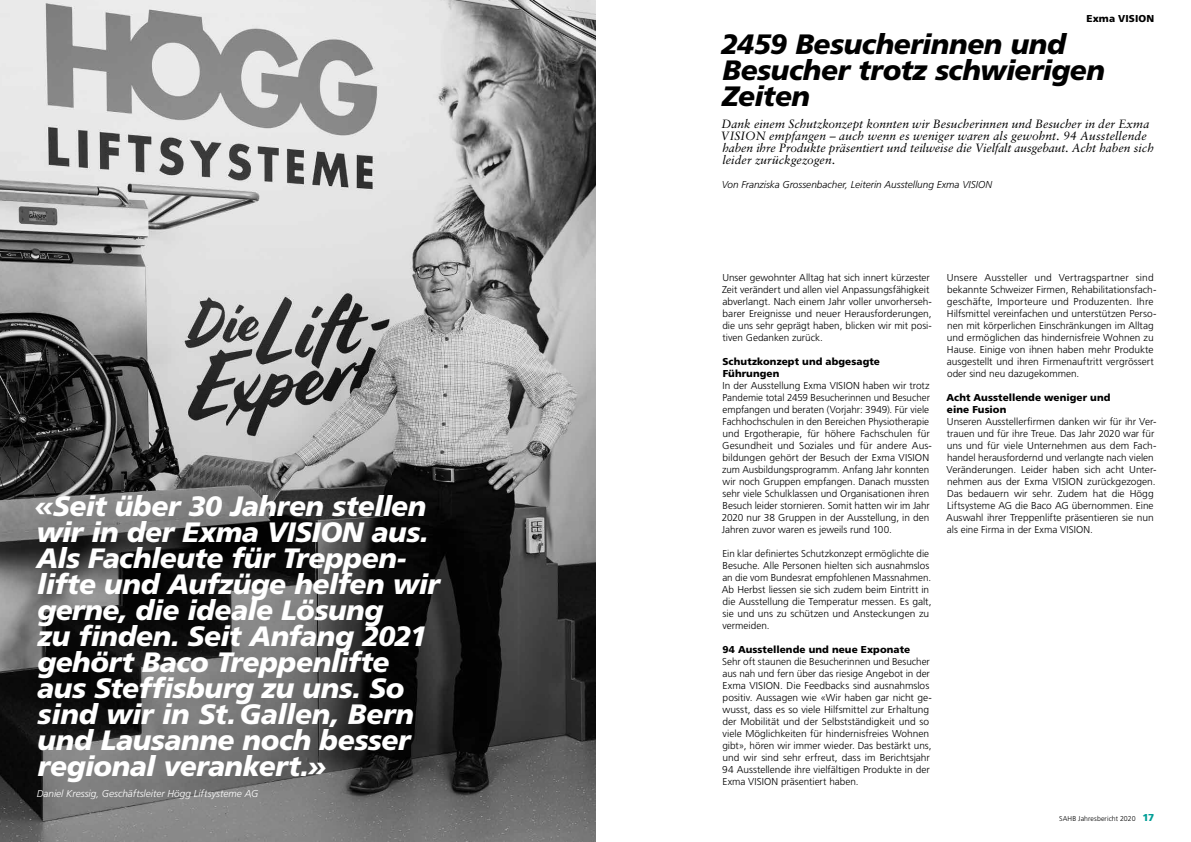
<style>
.page{position:relative;width:1191px;height:842px;background:#fff}
.page>*{position:absolute;margin:0;border:0;box-sizing:border-box;transform-origin:0 0}
.t1{font:italic 900 28px/26px "Frutiger LT Std";letter-spacing:-.02em;color:#fff}
.t2{font:italic 900 28px/26px "Frutiger LT Std";letter-spacing:-.02em;color:#000}
.t3{font:italic 12px/12px "Sabon LT Std";color:#000}
.t4{font:300 10px/12px "Frutiger LT Std";color:#000}
.t5{font:900 10px/12px "Frutiger LT Std";letter-spacing:.01em;color:#000}
.t6{font:italic 300 10px "Frutiger LT Std";letter-spacing:-.005em;color:#000}
.t7{font:italic 300 10px "Frutiger LT Std";color:#fff}
.t8{font:300 7px "Frutiger LT Std";letter-spacing:.01em;color:#000}
.s1{font-weight:900;font-size:10px;color:#009e96}
</style>
<div class="page">
<img style="left:0;top:0;width:595px;height:842px">
<p class="t1" style="left:35px;top:493px;width:406px">«Seit über 30 Jahren stellen wir in der Exma VISION aus.<br>Als Fachleute für Treppen&shy;lifte und Aufzüge helfen wir gerne, die ideale Lösung<br>zu finden. Seit Anfang 2021 gehört Baco Treppenlifte aus Steffisburg zu uns. So sind wir in St.Gallen, Bern und Lausanne noch besser regional verankert.»</p>
<p class="t7" style="left:37px;top:788px;width:223px">Daniel Kressig, Geschäftsleiter Högg Liftsysteme AG</p>
<p class="t5" style="left:1086px;top:12px;width:69px">Exma VISION</p>
<h1 class="t2" style="left:721px;top:31px;width:386px">2459 Besucherinnen und<br>Besucher trotz schwierigen<br>Zeiten</h1>
<p class="t3" style="left:720px;top:118px;width:435px">Dank einem Schutzkonzept konnten wir Besucherinnen und Besucher in der Exma VISION empfangen – auch wenn es weniger waren als gewohnt. 94 Ausstellende haben ihre Produkte präsentiert und teilweise die Vielfalt ausgebaut. Acht haben sich leider zurückgezogen.</p>
<p class="t6" style="left:721px;top:179px;width:272px">Von Franziska Grossenbacher, Leiterin Ausstellung Exma VISION</p>
<p class="t4" style="left:722px;top:272px;width:211px">Unser gewohnter Alltag hat sich innert kürzester Zeit verändert und allen viel Anpassungsfähigkeit abverlangt. Nach einem Jahr voller unvorherseh&shy;barer Ereignisse und neuer Herausforderungen, die uns sehr geprägt haben, blicken wir mit posi&shy;tiven Gedanken zurück.</p>
<p class="t5" style="left:722px;top:355px;width:159px">Schutzkonzept und abgesagte<br>Führungen</p>
<p class="t4" style="left:721px;top:380px;width:211px">In der Ausstellung Exma VISION haben wir trotz Pandemie total 2459 Besucherinnen und Besucher empfangen und beraten (Vorjahr: 3949). Für viele Fachhochschulen in den Bereichen Physiotherapie und Ergotherapie, für höhere Fachschulen für Gesundheit und Soziales und für andere Aus&shy;bildungen gehört der Besuch der Exma VISION zum Ausbildungsprogramm. Anfang Jahr konnten wir noch Gruppen empfangen. Danach mussten sehr viele Schulklassen und Organisationen ihren Besuch leider stornieren. Somit hatten wir im Jahr 2020 nur 38 Gruppen in der Ausstellung, in den Jahren zuvor waren es jeweils rund 100.</p>
<p class="t4" style="left:722px;top:548px;width:211px">Ein klar definiertes Schutzkonzept ermöglichte die Besuche. Alle Personen hielten sich ausnahmslos an die vom Bundesrat empfohlenen Massnahmen.<br>Ab Herbst liessen sie sich zudem beim Eintritt in die Ausstellung die Temperatur messen. Es galt, sie und uns zu schützen und Ansteckungen zu vermeiden.</p>
<p class="t5" style="left:722px;top:643px;width:189px">94 Ausstellende und neue Exponate</p>
<p class="t4" style="left:722px;top:656px;width:211px">Sehr oft staunen die Besucherinnen und Besucher aus nah und fern über das riesige Angebot in der Exma VISION. Die Feedbacks sind ausnahmslos positiv. Aussagen wie «Wir haben gar nicht ge&shy;wusst, dass es so viele Hilfsmittel zur Erhaltung der Mobilität und der Selbstständigkeit und so viele Möglichkeiten für hindernisfreies Wohnen gibt», hören wir immer wieder. Das bestärkt uns, und wir sind sehr erfreut, dass im Berichtsjahr 94 Ausstellende ihre vielfältigen Produkte in der Exma VISION präsentiert haben.</p>
<p class="t4" style="left:947px;top:272px;width:211px">Unsere Aussteller und Vertragspartner sind bekannte Schweizer Firmen, Rehabilitationsfach&shy;geschäfte, Importeure und Produzenten. Ihre Hilfsmittel vereinfachen und unterstützen Perso&shy;nen mit körperlichen Einschränkungen im Alltag und ermöglichen das hindernisfreie Wohnen zu Hause. Einige von ihnen haben mehr Produkte ausgestellt und ihren Firmenauftritt vergrössert oder sind neu dazugekommen.</p>
<p class="t5" style="left:946px;top:391px;width:166px">Acht Ausstellende weniger und eine Fusion</p>
<p class="t4" style="left:946px;top:416px;width:212px">Unseren Ausstellerfirmen danken wir für ihr Ver&shy;trauen und für ihre Treue. Das Jahr 2020 war für uns und für viele Unternehmen aus dem Fach&shy;handel herausfordernd und verlangte nach vielen Veränderungen. Leider haben sich acht Unter&shy;nehmen aus der Exma VISION zurückgezogen.<br>Das bedauern wir sehr. Zudem hat die Högg Liftsysteme AG die Baco AG übernommen. Eine Auswahl ihrer Treppenlifte präsentieren sie nun als eine Firma in der Exma VISION.</p>
<p class="t8" style="left:1059px;top:815px;width:96px">SAHB Jahresbericht 2020 <span class="s1">17</span></p>
</div>
